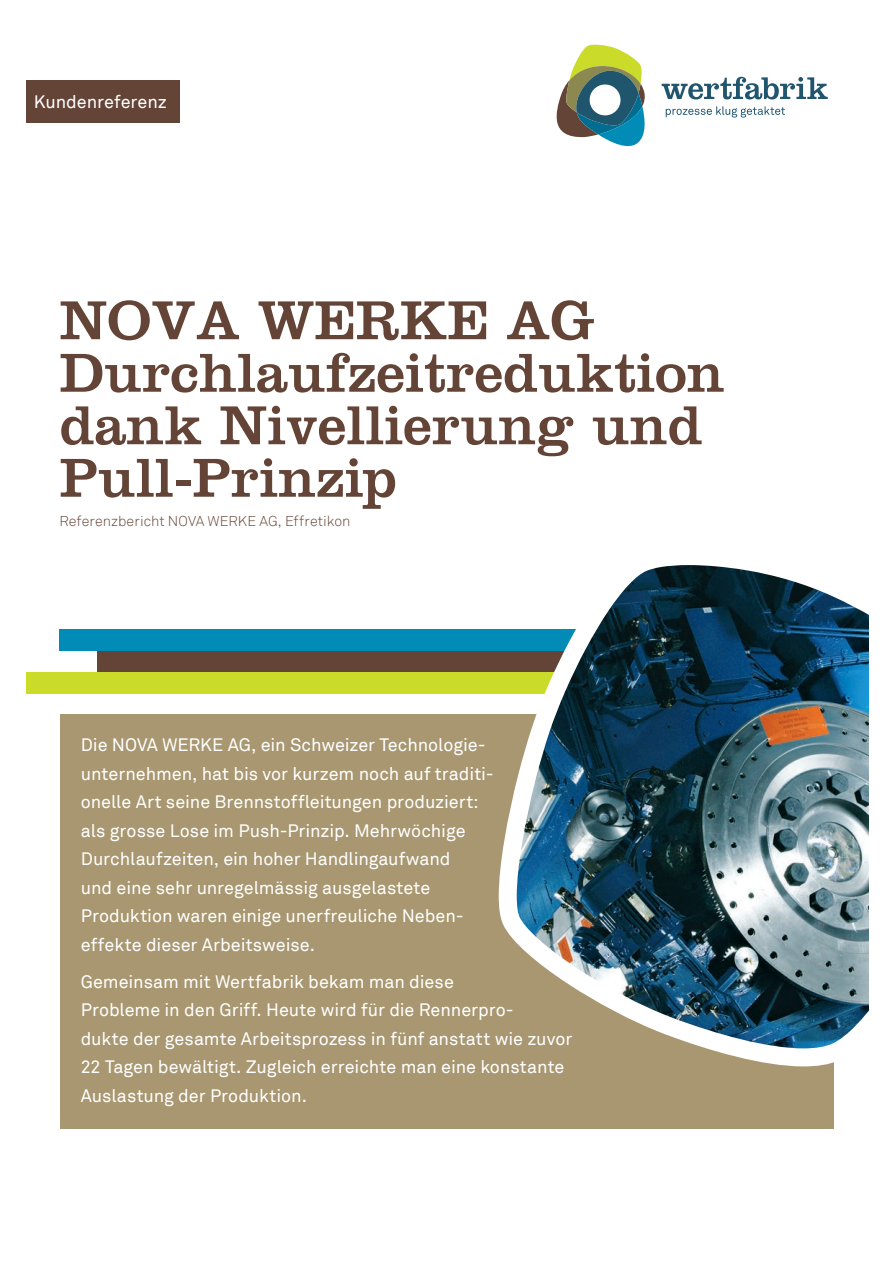
<style>
.page{position:relative;width:893px;height:1263px;background:#fff}
.page>*{position:absolute;margin:0;border:0;box-sizing:border-box;transform-origin:0 0}
.t1{font:57px/52.5px "Clarendon";color:#644436}
.t2{font:18px/28.5px "Akkurat";letter-spacing:-.005em;color:#fff}
.t3{font:300 14.25px "Akkurat";letter-spacing:.005em;color:#644436}
</style>
<div class="page">
<div style="left:60px;top:714px;width:773px;height:415px;background:#a89770"></div>
<div style="left:27px;top:672px;width:866px;height:21px;background:#cadb2a"></div>
<div style="left:98px;top:651px;width:795px;height:21px;background:#644436"></div>
<div style="left:60px;top:629px;width:833px;height:22px;background:#008cb7"></div>
<img style="left:490px;top:565px;width:380px;height:510px">
<div style="left:870px;top:485px;width:23px;height:659px;background:#fff"></div>
<div style="left:26px;top:80px;width:154px;height:42px;background:#644436"></div>
<svg style="left:662px;top:77px;width:166px;height:22px"></svg>
<svg style="left:666px;top:106px;width:119px;height:12px"></svg>
<svg style="left:556px;top:44px;width:89px;height:103px"></svg>
<p class="t2" style="left:34px;top:88px;width:134px">Kundenreferenz</p>
<h1 class="t1" style="left:60px;top:293px;width:667px">NOVA WERKE AG<br>Durchlaufzeitreduktion dank Nivellierung und<br>Pull-Prinzip</h1>
<p class="t3" style="left:60px;top:513px;width:293px">Referenzbericht NOVA WERKE AG, Effretikon</p>
<p class="t2" style="left:81px;top:731px;width:414px">Die NOVA WERKE AG, ein Schweizer Technologie&shy;unternehmen, hat bis vor kurzem noch auf traditi&shy;onelle Art seine Brennstoffleitungen produziert: als grosse Lose im Push-Prinzip. Mehrwöchige Durchlaufzeiten, ein hoher Handlingaufwand<br>und eine sehr unregelmässig ausgelastete Produktion waren einige unerfreuliche Neben&shy;effekte dieser Arbeitsweise.</p>
<p class="t2" style="left:81px;top:968px;width:493px">Gemeinsam mit Wertfabrik bekam man diese<br>Probleme in den Griff. Heute wird für die Rennerpro-<br>dukte der gesamte Arbeitsprozess in fünf anstatt wie zuvor 22 Tagen bewältigt. Zugleich erreichte man eine konstante Auslastung der Produktion.</p>
</div>
